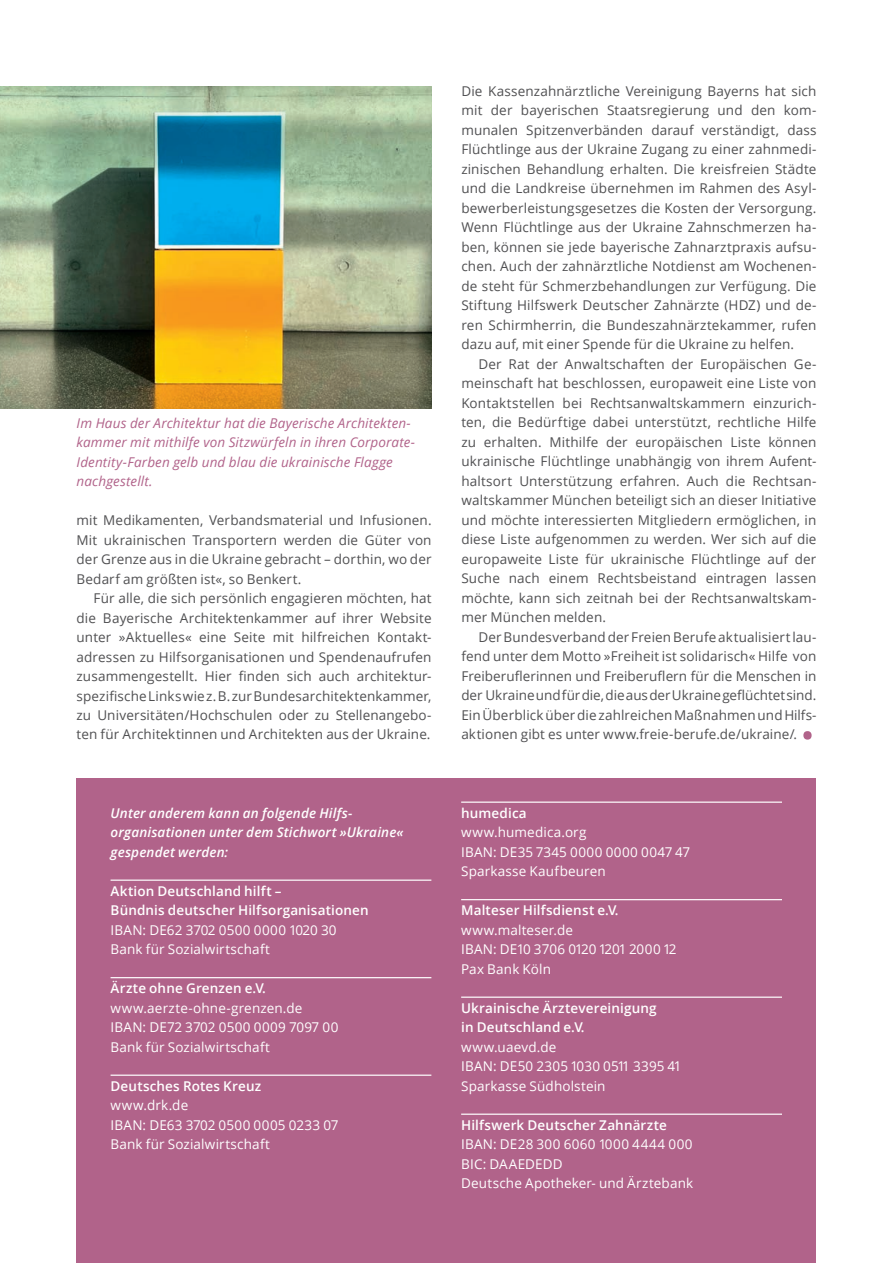
<style>
.page{position:relative;width:893px;height:1263px;background:#fff}
.page>*{position:absolute;margin:0;border:0;box-sizing:border-box;transform-origin:0 0}
.t1{font:13.5px/19.5px "Open Sans";letter-spacing:.01em;color:#505052;text-align:justify}
.t2{font:13.5px/19.5px "Open Sans";letter-spacing:.01em;color:#fff}
.t3{font:600 13.5px/19.5px "Open Sans";letter-spacing:.01em;color:#fff}
.t4{font:italic 13.5px/19.5px "Open Sans";letter-spacing:.01em;color:#b1638a}
.t5{font:italic 600 13.5px/19.5px "Open Sans";letter-spacing:.01em;color:#fff}
</style>
<div class="page">
<div style="left:77px;top:779px;width:739px;height:484px;background:#b1638a"></div>
<hr style="left:111px;top:879px;width:320px;height:2px;background:#fff">
<hr style="left:111px;top:977px;width:320px;height:1px;background:#fff">
<hr style="left:111px;top:1074px;width:320px;height:2px;background:#fff">
<hr style="left:461px;top:801px;width:321px;height:2px;background:#fff">
<hr style="left:461px;top:899px;width:321px;height:1px;background:#fff">
<hr style="left:461px;top:996px;width:321px;height:2px;background:#fff">
<hr style="left:461px;top:1113px;width:321px;height:2px;background:#fff">
<svg style="left:803px;top:731px;width:9px;height:9px"></svg>
<img style="left:0;top:86px;width:431px;height:322px">
<p class="t4" style="left:77px;top:413px;width:340px">Im Haus der Architektur hat die Bayerische Architekten&shy;kammer mit mithilfe von Sitzwürfeln in ihren Corporate-Identity-Farben gelb und blau die ukrainische Flagge nachgestellt.</p>
<p class="t1" style="left:77px;top:510px;width:357px">mit Medikamenten, Verbandsmaterial und Infusionen.<br>Mit ukrainischen Transportern werden die Güter von der Grenze aus in die Ukraine gebracht – dorthin, wo der Bedarf am größten ist«, so Benkert.</p>
<p class="t1" style="left:77px;top:588px;width:357px;text-indent:17px">Für alle, die sich persönlich engagieren möchten, hat die Bayerische Architektenkammer auf ihrer Website unter »Aktuelles« eine Seite mit hilfreichen Kontakt&shy;adressen zu Hilfsorganisationen und Spendenaufrufen zusammengestellt. Hier finden sich auch architektur&shy;spezifische Links wie z.B. zur Bundesarchitektenkammer, zu Universitäten/Hochschulen oder zu Stellenangebo&shy;ten für Architektinnen und Architekten aus der Ukraine.</p>
<p class="t5" style="left:111px;top:803px;width:294px">Unter anderem kann an folgende Hilfs&shy;organisationen unter dem Stichwort »Ukraine« gespendet werden:</p>
<p class="t3" style="left:111px;top:881px;width:260px">Aktion Deutschland hilft –<br>Bündnis deutscher Hilfsorganisationen</p>
<p class="t2" style="left:111px;top:920px;width:227px">IBAN: DE62 3702 0500 0000 1020 30<br>Bank für Sozialwirtschaft</p>
<p class="t3" style="left:111px;top:978px;width:157px">Ärzte ohne Grenzen e. V.</p>
<p class="t2" style="left:111px;top:998px;width:229px">www.aerzte-ohne-grenzen.de<br>IBAN: DE72 3702 0500 0009 7097 00<br>Bank für Sozialwirtschaft</p>
<p class="t3" style="left:111px;top:1076px;width:152px">Deutsches Rotes Kreuz</p>
<p class="t2" style="left:111px;top:1095px;width:230px">www.drk.de<br>IBAN: DE63 3702 0500 0005 0233 07<br>Bank für Sozialwirtschaft</p>
<p class="t1" style="left:461px;top:81px;width:357px">Die Kassenzahnärztliche Vereinigung Bayerns hat sich mit der bayerischen Staatsregierung und den kom&shy;munalen Spitzenverbänden darauf verständigt, dass Flüchtlinge aus der Ukraine Zugang zu einer zahnmedi&shy;zinischen Behandlung erhalten. Die kreisfreien Städte und die Landkreise übernehmen im Rahmen des Asyl&shy;bewerberleistungsgesetzes die Kosten der Versorgung.<br>Wenn Flüchtlinge aus der Ukraine Zahnschmerzen ha&shy;ben, können sie jede bayerische Zahnarztpraxis aufsu&shy;chen. Auch der zahnärztliche Notdienst am Wochenen&shy;de steht für Schmerzbehandlungen zur Verfügung. Die Stiftung Hilfswerk Deutscher Zahnärzte (HDZ) und de&shy;ren Schirmherrin, die Bundeszahnärztekammer, rufen dazu auf, mit einer Spende für die Ukraine zu helfen.</p>
<p class="t1" style="left:461px;top:354px;width:357px;text-indent:17px">Der Rat der Anwaltschaften der Europäischen Ge&shy;meinschaft hat beschlossen, europaweit eine Liste von Kontaktstellen bei Rechtsanwaltskammern einzurich&shy;ten, die Bedürftige dabei unterstützt, rechtliche Hilfe zu erhalten. Mithilfe der europäischen Liste können ukrainische Flüchtlinge unabhängig von ihrem Aufent&shy;haltsort Unterstützung erfahren. Auch die Rechtsan&shy;waltskammer München beteiligt sich an dieser Initiative und möchte interessierten Mitgliedern ermöglichen, in diese Liste aufgenommen zu werden. Wer sich auf die europaweite Liste für ukrainische Flüchtlinge auf der Suche nach einem Rechtsbeistand eintragen lassen möchte, kann sich zeitnah bei der Rechtsanwaltskam&shy;mer München melden.</p>
<p class="t1" style="left:461px;top:627px;width:357px;text-indent:17px">Der Bundesverband der Freien Berufe aktualisiert lau&shy;fend unter dem Motto »Freiheit ist solidarisch« Hilfe von Freiberuflerinnen und Freiberuflern für die Menschen in der Ukraine und für die, die aus der Ukraine geflüchtet sind.<br>Ein Überblick über die zahlreichen Maßnahmen und Hilfs&shy;aktionen gibt es unter www.freie-berufe.de/ukraine/.</p>
<p class="t3" style="left:461px;top:803px;width:67px">humedica</p>
<p class="t2" style="left:461px;top:822px;width:231px">www.humedica.org<br>IBAN: DE35 7345 0000 0000 0047 47<br>Sparkasse Kaufbeuren</p>
<p class="t3" style="left:461px;top:900px;width:159px">Malteser Hilfsdienst e. V.</p>
<p class="t2" style="left:461px;top:920px;width:217px">www.malteser.de<br>IBAN: DE10 3706 0120 1201 2000 12<br>Pax Bank Köln</p>
<p class="t3" style="left:461px;top:998px;width:197px">Ukrainische Ärztevereinigung in Deutschland e. V.</p>
<p class="t2" style="left:461px;top:1036px;width:222px">www.uaevd.de<br>IBAN: DE50 2305 1030 0511 3395 41<br>Sparkasse Südholstein</p>
<p class="t3" style="left:461px;top:1115px;width:207px">Hilfswerk Deutscher Zahnärzte</p>
<p class="t2" style="left:461px;top:1134px;width:234px">IBAN: DE28 300 6060 1000 4444 000<br>BIC: DAAEDEDD<br>Deutsche Apotheker- und Ärztebank</p>
</div>
